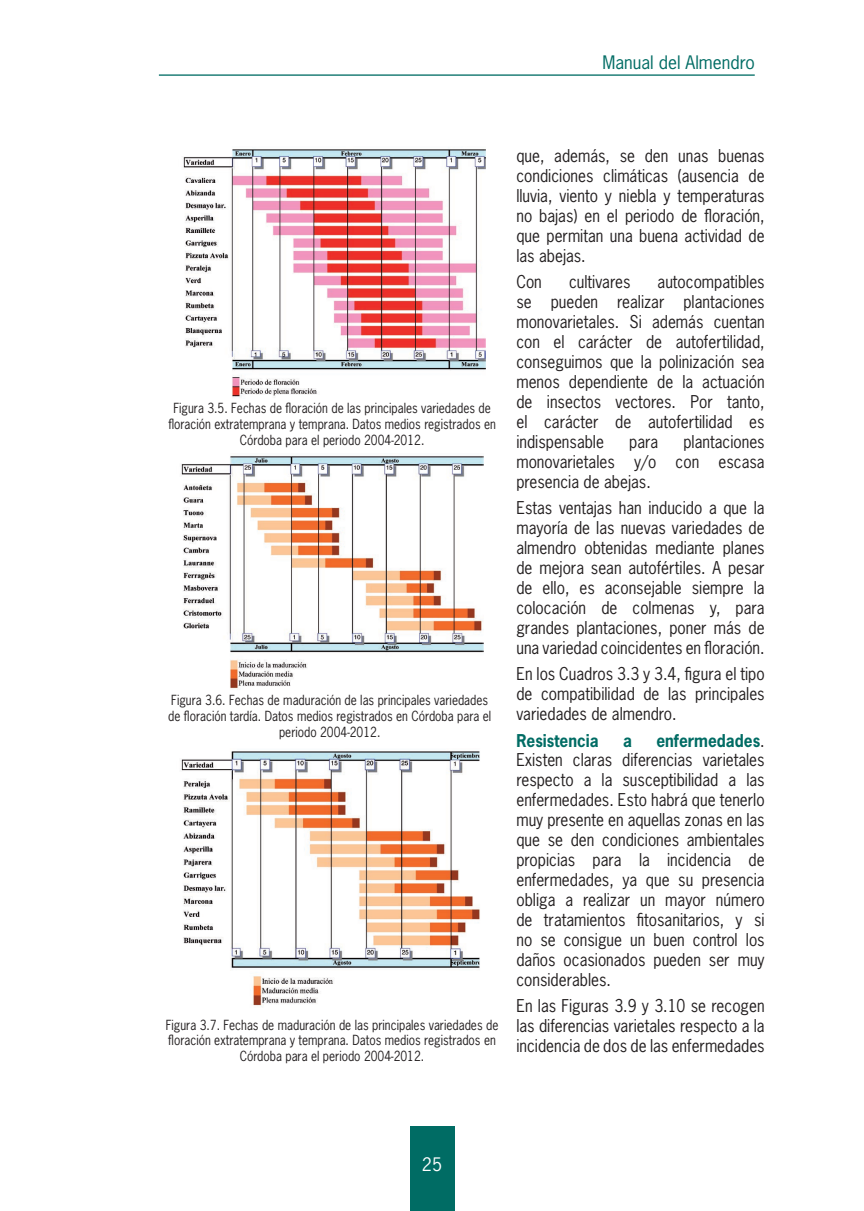
<style>
.page{position:relative;width:864px;height:1211px;background:#fff}
.page>*{position:absolute;margin:0;border:0;box-sizing:border-box;transform-origin:0 0}
.t1{font:17.5px "News Gothic Std";color:#006c64}
.t2{font:17.5px "News Gothic Std";color:#fff}
.t3{font:16.62px/19.9px "News Gothic Std";color:#231f20;text-align:justify;scale:.93 1}
.t4{font:700 16.62px "News Gothic Std";color:#006c64;scale:.93 1}
.t5{font:13.12px/15.8px "News Gothic Std";color:#231f20;text-align:center;scale:.9 1}
.s1{font-weight:700;color:#006c64}
</style>
<div class="page">
<div style="left:409px;top:1126px;width:45px;height:84px;background:#006c64"></div>
<hr style="left:159px;top:74px;width:595px;height:2px;background:#006c64">
<img style="left:183px;top:147px;width:302px;height:251px">
<img style="left:181px;top:456px;width:302px;height:234px">
<img style="left:181px;top:751px;width:299px;height:256px">
<p class="t1" style="left:602px;top:51px;width:154px">Manual del Almendro</p>
<p class="t5" style="left:168px;top:400px;width:365px">Figura 3.5. Fechas de floración de las principales variedades de floración extratemprana y temprana. Datos medios registrados en<br>Córdoba para el periodo 2004-2012.</p>
<p class="t5" style="left:168px;top:692px;width:360px">Figura 3.6. Fechas de maduración de las principales variedades de floración tardía. Datos medios registrados en Córdoba para el periodo 2004-2012.</p>
<p class="t5" style="left:166px;top:1016px;width:371px">Figura 3.7. Fechas de maduración de las principales variedades de floración extratemprana y temprana. Datos medios registrados en<br>Córdoba para el periodo 2004-2012.</p>
<p class="t3" style="left:516px;top:145px;width:268px">que, además, se den unas buenas condiciones climáticas (ausencia de lluvia, viento y niebla y temperaturas no bajas) en el periodo de floración, que permitan una buena actividad de las abejas.</p>
<p class="t3" style="left:516px;top:272px;width:29px">Con</p>
<p class="t3" style="left:569px;top:272px;width:67px">cultivares</p>
<p class="t3" style="left:516px;top:272px;width:268px;text-indent:141px">autocompatibles se pueden realizar plantaciones monovarietales. Si además cuentan con el carácter de autofertilidad, conseguimos que la polinización sea menos dependiente de la actuación de insectos vectores. Por tanto, el carácter de autofertilidad es indispensable</p>
<p class="t3" style="left:516px;top:431px;width:268px;text-indent:167px">plantaciones monovarietales y/o con escasa presencia de abejas.</p>
<p class="t3" style="left:516px;top:497px;width:268px">Estas ventajas han inducido a que la mayoría de las nuevas variedades de almendro obtenidas mediante planes de mejora sean autofértiles. A pesar de ello, es aconsejable siempre la colocación de colmenas y, para grandes plantaciones, poner más de una variedad coincidentes en floración.</p>
<p class="t3" style="left:516px;top:663px;width:268px">En los Cuadros 3.3 y 3.4, figura el tipo de compatibilidad de las principales variedades de almendro.</p>
<p class="t4" style="left:516px;top:729px;width:90px">Resistencia</p>
<p class="t4" style="left:622px;top:729px;width:11px">a</p>
<p class="t3" style="left:629px;top:431px;width:33px">para</p>
<p class="t3" style="left:516px;top:730px;width:268px;text-indent:140px"><span class="s1">enfermedades</span>.<br>Existen claras diferencias varietales respecto a la susceptibilidad a las enfermedades. Esto habrá que tenerlo muy presente en aquellas zonas en las que se den condiciones ambientales propicias para la incidencia de enfermedades, ya que su presencia obliga a realizar un mayor número de tratamientos fitosanitarios, y si no se consigue un buen control los daños ocasionados pueden ser muy considerables.</p>
<p class="t3" style="left:516px;top:996px;width:268px">En las Figuras 3.9 y 3.10 se recogen las diferencias varietales respecto a la incidencia de dos de las enfermedades</p>
<p class="t2" style="left:421px;top:1152px;width:22px">25</p>
</div>
